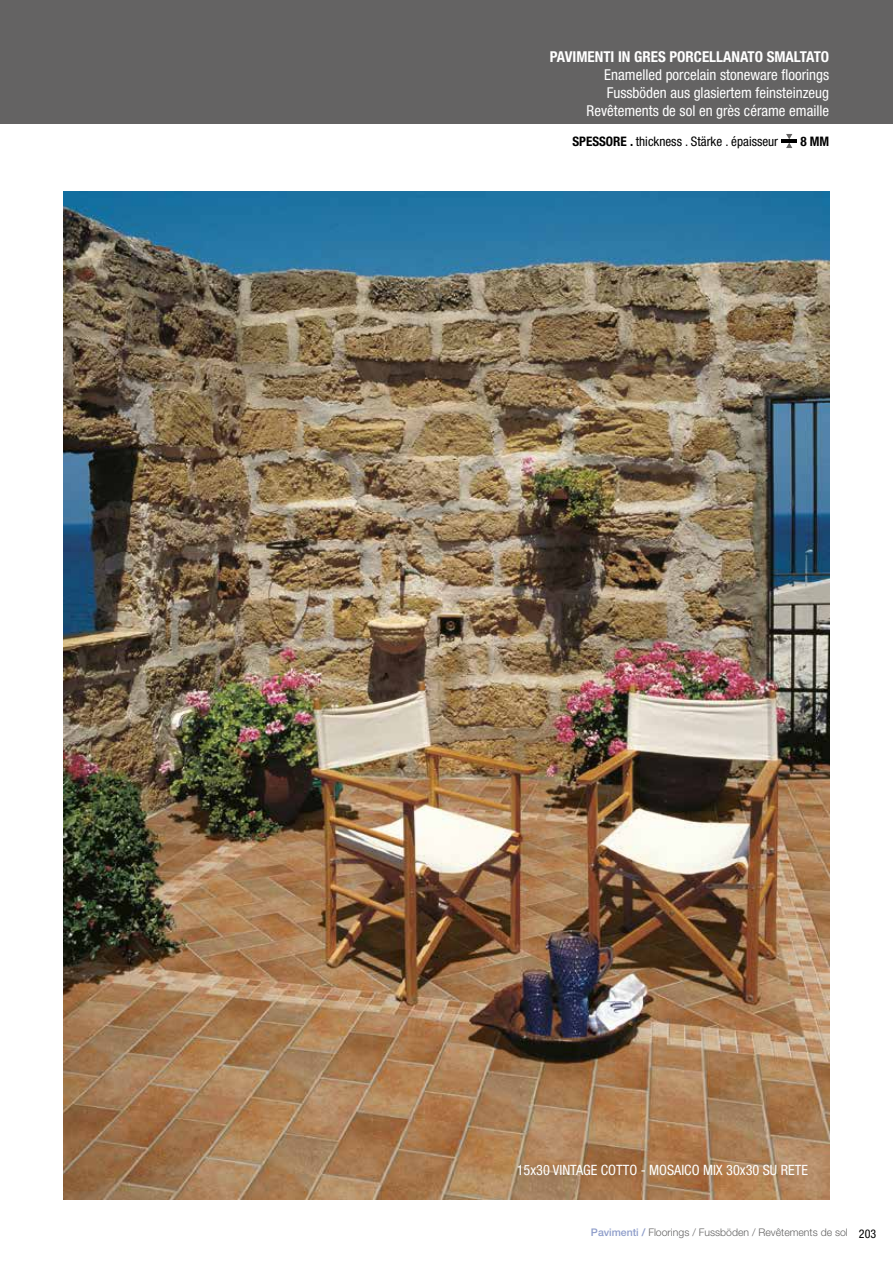
<style>
.page{position:relative;width:893px;height:1263px;background:#fff}
.page>*{position:absolute;margin:0;border:0;box-sizing:border-box;transform-origin:0 0}
.t1{font:condensed 15px/18px "Helvetica Neue LT Std";color:#fff;text-align:right}
.t2{font:700 condensed 15px "Helvetica Neue LT Std";color:#fff}
.t3{font:condensed 14.25px "Helvetica Neue LT Std";color:#fff}
.t4{font:condensed 13.2px "Helvetica Neue LT Std";color:#000}
.t5{font:700 condensed 13.2px "Helvetica Neue LT Std";color:#000}
.t6{font:300 10.5px "Helvetica Neue LT Std";color:#646363}
.s1{font-weight:700}
.s2{font-weight:500;color:#8e9dca}
.s3{font-weight:400;font-stretch:condensed;font-size:12px;color:#000}
</style>
<div class="page">
<div style="left:0;top:0;width:893px;height:123px;background:#646363"></div>
<img style="left:64px;top:191px;width:765px;height:1008px">
<svg style="left:786px;top:134px;width:6px;height:14px"></svg>
<hr style="left:781px;top:139px;width:16px;height:4px;background:#000">
<p class="t2" style="left:550px;top:47px;width:281px">PAVIMENTI IN GRES PORCELLANATO SMALTATO</p>
<p class="t1" style="left:587px;top:65px;width:244px">Enamelled porcelain stoneware floorings<br>Fussböden aus glasiertem feinsteinzeug<br>Revêtements de sol en grès cérame emaille</p>
<p class="t4" style="left:572px;top:134px;width:207px"><span class="s1">SPESSORE .</span> thickness . Stärke . épaisseur</p>
<p class="t5" style="left:800px;top:133px;width:30px">8 MM</p>
<p class="t3" style="left:517px;top:1162px;width:293px">15x30 VINTAGE COTTO - MOSAICO MIX 30x30 SU RETE</p>
<p class="t6" style="left:591px;top:1226px;width:287px"><span class="s2">Pavimenti /</span> Floorings / Fussböden / Revêtements de sol <span class="s3">203</span></p>
</div>
